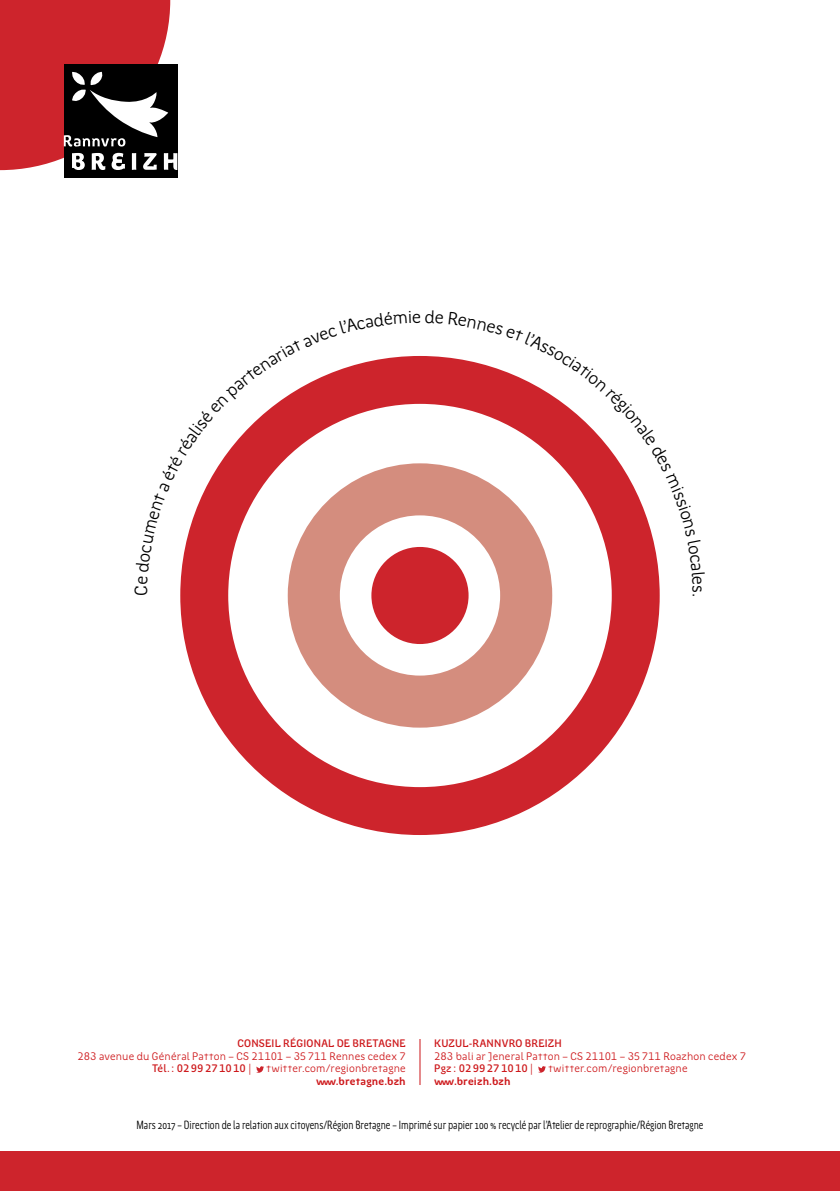
<style>
.page{position:relative;width:840px;height:1191px;background:#fff}
.page>*{position:absolute;margin:0;border:0;box-sizing:border-box;transform-origin:0 0}
.t1{font:18px "Region Bretagne";color:#000}
.t2{font:12px "Region Bretagne Cond";color:#000}
.t3{font:11px/12px "Region Bretagne";letter-spacing:.015em;color:#cd171a}
.t4{font:500 11px "Region Bretagne";letter-spacing:.015em;color:#cd171a}
.t5{font:700 11px "Region Bretagne";letter-spacing:.015em;color:#cd171a}
.s1{font-weight:500}
</style>
<div class="page">
<div style="left:64px;top:64px;width:113px;height:113px;background:#000"></div>
<svg style="left:0;top:0;width:177px;height:170px"></svg>
<div style="left:180px;top:356px;width:479px;height:479px;background:#cd242c;border-radius:50%"></div>
<div style="left:228px;top:404px;width:383px;height:383px;background:#fff;border-radius:50%"></div>
<div style="left:287px;top:463px;width:265px;height:264px;background:#d48d7e;border-radius:50%"></div>
<div style="left:339px;top:515px;width:161px;height:160px;background:#fff;border-radius:50%"></div>
<div style="left:371px;top:547px;width:97px;height:97px;background:#cd242c;border-radius:50%"></div>
<svg style="left:538px;top:1066px;width:7px;height:6px"></svg>
<hr style="left:419px;top:1039px;width:1px;height:46px;background:#cd171a">
<svg style="left:256px;top:1066px;width:8px;height:6px"></svg>
<div style="left:0;top:1151px;width:839px;height:40px;background:#cd242c"></div>
<svg style="left:180px;top:356px;width:480px;height:238px"></svg>
<h1 class="t1" style="left:708px;top:592px;width:6px;rotate:90deg">.</h1>
<p class="t4" style="left:237px;top:1037px;width:170px">CONSEIL RÉGIONAL DE BRETAGNE</p>
<p class="t3" style="left:152px;top:1050px;width:255px;text-indent:-75px">283 avenue du Général Patton – CS 21101 – 35711 Rennes cedex 7<br><span class="s1">Tél.: 0299271010</span> |</p>
<p class="t4" style="left:434px;top:1037px;width:129px">KUZUL-RANNVRO BREIZH</p>
<p class="t3" style="left:434px;top:1050px;width:313px">283 bali ar Jeneral Patton – CS 21101 – 35711 Roazhon cedex 7<br><span class="s1">Pgz: 0299271010</span> |</p>
<p class="t3" style="left:548px;top:1062px;width:141px">twitter.com/regionbretagne</p>
<p class="t3" style="left:266px;top:1062px;width:141px">twitter.com/regionbretagne</p>
<p class="t5" style="left:316px;top:1075px;width:91px">www.bretagne.bzh</p>
<p class="t2" style="left:136px;top:1118px;width:568px">Mars 2017 – Direction de la relation aux citoyens/Région Bretagne – Imprimé sur papier 100 % recyclé par l’Atelier de reprographie/Région Bretagne</p>
<p class="t5" style="left:434px;top:1075px;width:78px">www.breizh.bzh</p>
</div>
